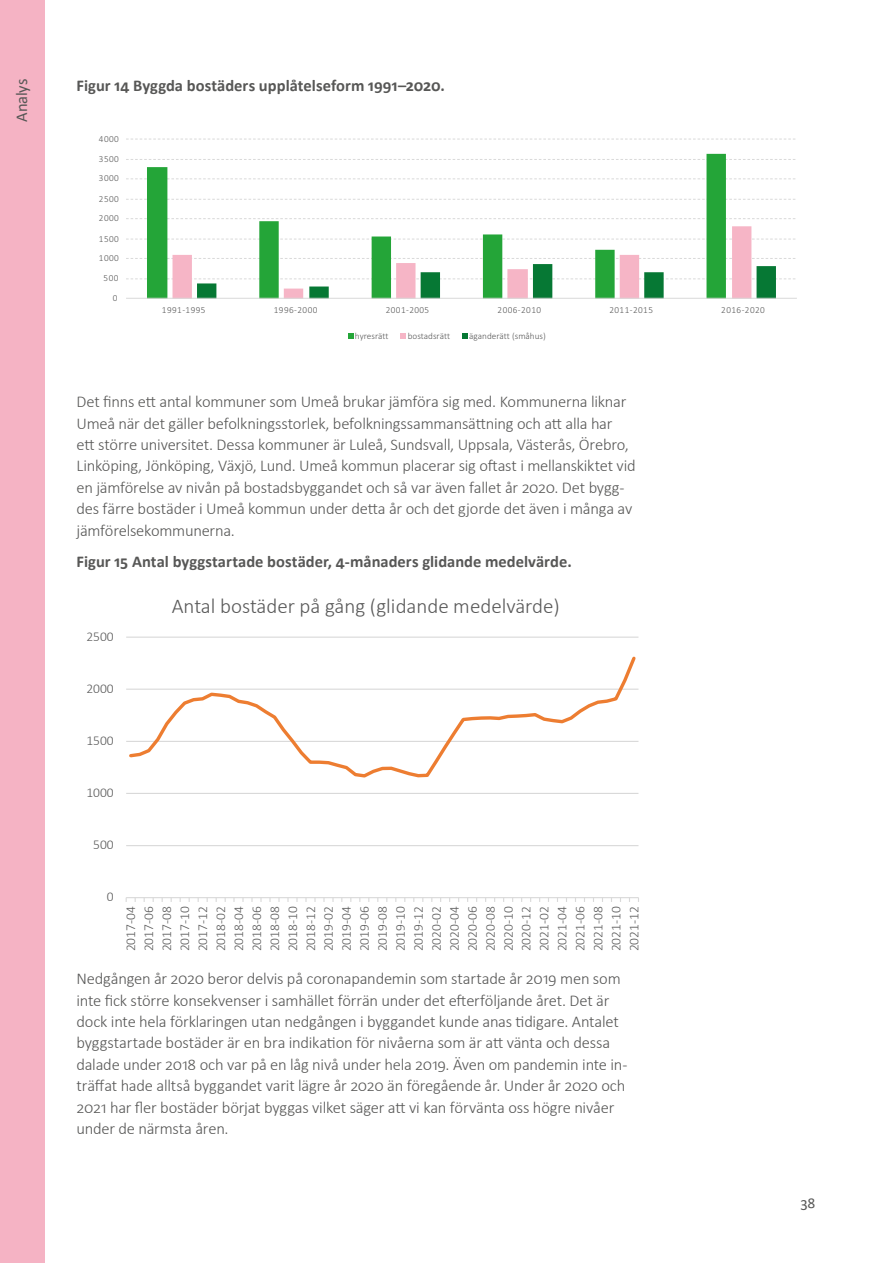
<style>
.page{position:relative;width:893px;height:1263px;background:#fff}
.page>*{position:absolute;margin:0;border:0;box-sizing:border-box;transform-origin:0 0}
.t1{font:300 21px "Calibri";color:#595959}
.t2{font:300 16.5px/21.5px "Calibri";letter-spacing:-.015em;color:#575756}
.t3{font:700 16.5px "Calibri";color:#575756}
.t4{font:16.5px "Calibri";letter-spacing:-.005em;color:#575756}
.t5{font:15px "Calibri";color:#575756}
.t6{font:300 13.5px/18px "Calibri";color:#595959;text-align:justify}
.t7{font:300 9.15px "Calibri";letter-spacing:.05em;color:#5a5a5a}
.t8{font:300 9.15px "Calibri";color:#5a5a5a}
</style>
<div class="page">
<svg style="left:126px;top:218px;width:670px;height:1px"></svg>
<svg style="left:126px;top:199px;width:670px;height:1px"></svg>
<svg style="left:126px;top:179px;width:669px;height:1px"></svg>
<svg style="left:126px;top:159px;width:670px;height:1px"></svg>
<svg style="left:126px;top:139px;width:669px;height:1px"></svg>
<svg style="left:147px;top:154px;width:579px;height:72px"></svg>
<svg style="left:126px;top:226px;width:670px;height:72px"></svg>
<hr style="left:126px;top:298px;width:671px;height:1px;background:#d9d9d9">
<svg style="left:348px;top:333px;width:5px;height:6px"></svg>
<svg style="left:400px;top:333px;width:5px;height:6px"></svg>
<svg style="left:462px;top:333px;width:6px;height:6px"></svg>
<hr style="left:126px;top:845px;width:512px;height:1px;background:#d9d9d9">
<hr style="left:126px;top:793px;width:512px;height:1px;background:#d9d9d9">
<hr style="left:126px;top:741px;width:512px;height:1px;background:#d9d9d9">
<hr style="left:126px;top:689px;width:512px;height:1px;background:#d9d9d9">
<hr style="left:126px;top:637px;width:512px;height:1px;background:#d9d9d9">
<hr style="left:126px;top:897px;width:512px;height:1px;background:#d9d9d9">
<svg style="left:127px;top:656px;width:511px;height:122px"></svg>
<div style="left:0;top:0;width:45px;height:1263px;background:#f5b3c4"></div>
<p class="t4" style="left:10px;top:122px;width:44px;rotate:-90deg">Analys</p>
<p class="t3" style="left:77px;top:74px;width:370px">Figur 14 Byggda bostäders upplåtelseform 1991–2020.</p>
<p class="t7" style="left:99px;top:133px;width:21px">4000</p>
<p class="t7" style="left:99px;top:153px;width:21px">3500</p>
<p class="t7" style="left:99px;top:173px;width:21px">3000</p>
<p class="t7" style="left:99px;top:193px;width:21px">2500</p>
<p class="t7" style="left:99px;top:212px;width:21px">2000</p>
<p class="t7" style="left:99px;top:233px;width:21px">1500</p>
<p class="t7" style="left:99px;top:252px;width:21px">1000</p>
<p class="t7" style="left:104px;top:273px;width:16px">500</p>
<p class="t7" style="left:113px;top:292px;width:6px">0</p>
<p class="t7" style="left:162px;top:304px;width:45px">1991-1995</p>
<p class="t7" style="left:274px;top:304px;width:45px">1996-2000</p>
<p class="t7" style="left:386px;top:304px;width:45px">2001-2005</p>
<p class="t7" style="left:498px;top:304px;width:45px">2006-2010</p>
<p class="t7" style="left:609px;top:304px;width:45px">2011-2015</p>
<p class="t7" style="left:721px;top:304px;width:45px">2016-2020</p>
<p class="t8" style="left:355px;top:330px;width:35px">hyresrät t</p>
<p class="t8" style="left:408px;top:330px;width:44px">bostadsrät t</p>
<p class="t8" style="left:469px;top:330px;width:78px">äganderät t (småhus)</p>
<p class="t2" style="left:77px;top:391px;width:561px">Det finns ett antal kommuner som Umeå brukar jämföra sig med. Kommunerna liknar Umeå när det gäller befolkningsstorlek, befolkningssammansättning och att alla har<br>ett större universitet. Dessa kommuner är Luleå, Sundsvall, Uppsala, Västerås, Örebro, Linköping, Jönköping, Växjö, Lund. Umeå kommun placerar sig oftast i mellanskiktet vid en jämförelse av nivån på bostadsbyggandet och så var även fallet år 2020. Det bygg&shy;des färre bostäder i Umeå kommun under detta år och det gjorde det även i många av jämförelsekommunerna.</p>
<p class="t3" style="left:77px;top:550px;width:497px">Figur 15 Antal byggstartade bostäder, 4-månaders glidande medelvärde.</p>
<p class="t6" style="left:86px;top:627px;width:29px">2500</p>
<p class="t6" style="left:86px;top:679px;width:29px">2000</p>
<p class="t6" style="left:86px;top:731px;width:29px">1500</p>
<p class="t6" style="left:86px;top:784px;width:29px">1000</p>
<p class="t6" style="left:93px;top:836px;width:22px">500</p>
<p class="t1" style="left:172px;top:593px;width:390px">Antal bostäder på gång (glidande medelvärde)</p>
<p class="t6" style="left:107px;top:888px;width:8px">0</p>
<p class="t6" style="left:122px;top:951px;width:47px;rotate:-90deg">2017-04<br>2017-06<br>2017-08<br>2017-10<br>2017-12<br>2018-02<br>2018-04<br>2018-06<br>2018-08<br>2018-10<br>2018-12<br>2019-02<br>2019-04<br>2019-06<br>2019-08<br>2019-10<br>2019-12<br>2020-02<br>2020-04<br>2020-06<br>2020-08<br>2020-10<br>2020-12<br>2021-02<br>2021-04<br>2021-06<br>2021-08<br>2021-10<br>2021-12</p>
<p class="t2" style="left:77px;top:968px;width:552px">Nedgången år 2020 beror delvis på coronapandemin som startade år 2019 men som inte fick större konsekvenser i samhället förrän under det efterföljande året. Det är dock inte hela förklaringen utan nedgången i byggandet kunde anas tidigare. Antalet byggstartade bostäder är en bra indikation för nivåerna som är att vänta och dessa dalade under 2018 och var på en låg nivå under hela 2019. Även om pandemin inte in&shy;träffat hade alltså byggandet varit lägre år 2020 än föregående år. Under år 2020 och 2021 har fler bostäder börjat byggas vilket säger att vi kan förvänta oss högre nivåer under de närmsta åren.</p>
<p class="t5" style="left:800px;top:1192px;width:17px">38</p>
</div>
